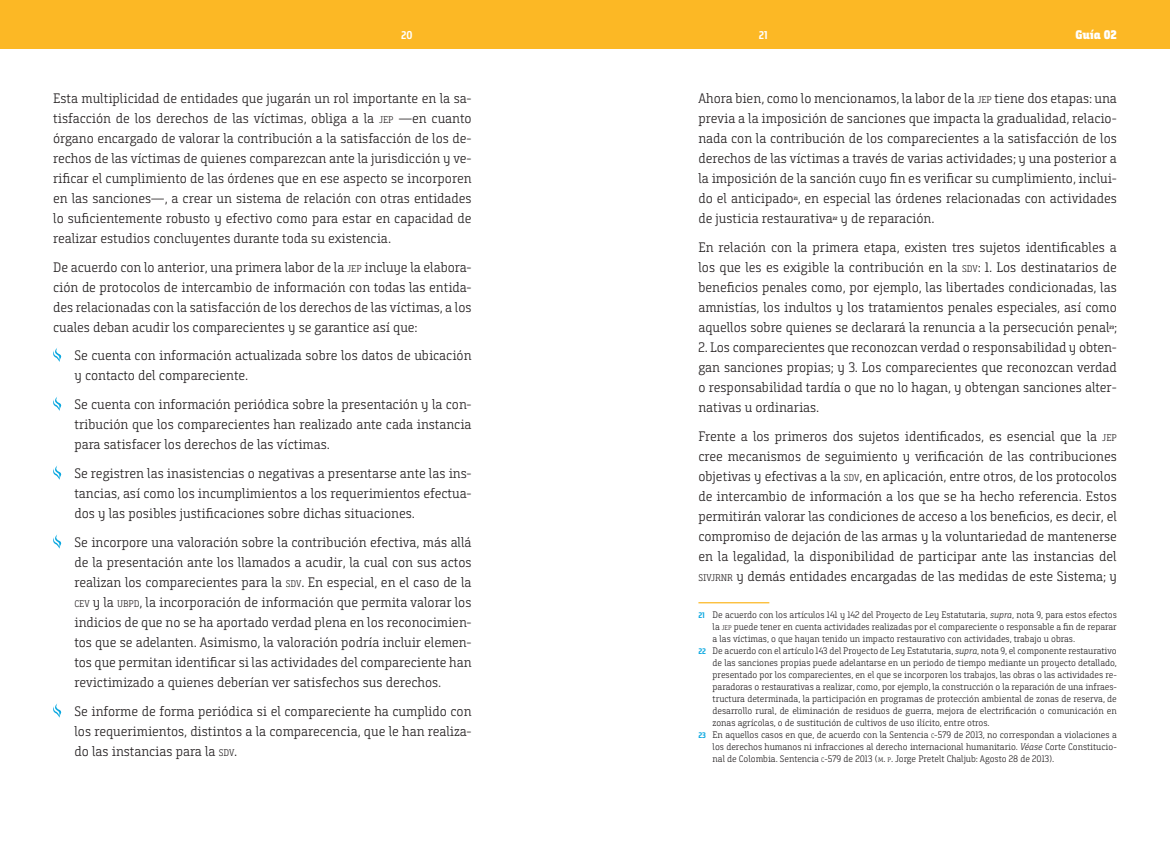
<style>
.page{position:relative;width:1170px;height:844px;background:#fff}
.page>*{position:absolute;margin:0;border:0;box-sizing:border-box;transform-origin:0 0}
.texto{font:300 13.75px/20px "Bunday Slab";color:#231f20;text-align:justify}
.texto_TAB{font:300 13.75px/20px "Bunday Slab";color:#231f20;text-align:justify}
.t1{font:12.5px "Bunday Slab Heavy Up";color:#fff}
.t2{font:700 11.25px "Bunday Clean";color:#fff}
.notalpie{font:300 9.38px/12px "Bunday Slab";color:#231f20;text-align:justify}
.texto-2{font:700 4.75px "Bunday Slab";color:#231f20}
.s1{font-size:9.62px}
.s2{font-style:inherit}
.s3{font-family:"Bunday Sans";font-weight:700;font-size:8.12px;color:#08a7e0}
.s4{font-style:italic}
.s5{font-size:6.5px}
</style>
<div class="page">
<div style="left:585px;top:0;width:584px;height:48px;background:#fcb825"></div>
<div style="left:0;top:0;width:585px;height:48px;background:#fcb825"></div>
<svg style="left:53px;top:348px;width:8px;height:14px"></svg>
<svg style="left:53px;top:397px;width:8px;height:14px"></svg>
<svg style="left:53px;top:466px;width:8px;height:14px"></svg>
<svg style="left:53px;top:534px;width:8px;height:14px"></svg>
<svg style="left:53px;top:703px;width:8px;height:14px"></svg>
<hr style="left:698px;top:602px;width:71px;height:1px;background:#fcb825">
<p class="t2" style="left:401px;top:27px;width:13px">20</p>
<p class="t2" style="left:758px;top:27px;width:10px">21</p>
<p class="t1" style="left:1075px;top:27px;width:43px">Guía 02</p>
<p class="texto" style="left:53px;top:88px;width:420px">Esta multiplicidad de entidades que jugarán un rol importante en la sa&shy;tisfacción de los derechos de las víctimas, obliga a la <span class="s1">JEP</span> —en cuanto órgano encargado de valorar la contribución a la satisfacción de los de&shy;rechos de las víctimas de quienes comparezcan ante la jurisdicción y ve&shy;rificar el cumplimiento de las órdenes que en ese aspecto se incorporen en las sanciones—, a crear un sistema de relación con otras entidades lo suficientemente robusto y efectivo como para estar en capacidad de realizar estudios concluyentes durante toda su existencia.</p>
<p class="texto" style="left:53px;top:257px;width:420px">De acuerdo con lo anterior, una primera labor de la <span class="s1">JEP</span> incluye la elabora&shy;ción de protocolos de intercambio de información con todas las entida&shy;des relacionadas con la satisfacción de los derechos de las víctimas, a los cuales deban acudir los comparecientes y se garantice así que:</p>
<p class="texto_TAB" style="left:74px;top:345px;width:398px">Se cuenta con información actualizada sobre los datos de ubicación y contacto del compareciente.</p>
<p class="texto_TAB" style="left:74px;top:394px;width:398px">Se cuenta con información periódica sobre la presentación y la con&shy;tribución que los comparecientes han realizado ante cada instancia para satisfacer los derechos de las víctimas.</p>
<p class="texto_TAB" style="left:74px;top:463px;width:398px">Se registren las inasistencias o negativas a presentarse ante las ins&shy;tancias, así como los incumplimientos a los requerimientos efectua&shy;dos y las posibles justificaciones sobre dichas situaciones.</p>
<p class="texto_TAB" style="left:74px;top:532px;width:398px">Se incorpore una valoración sobre la contribución efectiva, más allá de la presentación ante los llamados a acudir, la cual con sus actos realizan los comparecientes para la <span class="s1">SDV</span>. En especial, en el caso de la <span class="s1">CEV</span> y la <span class="s1">UBPD</span>, la incorporación de información que permita valorar los indicios de que no se ha aportado verdad plena en los reconocimien&shy;tos que se adelanten. Asimismo, la valoración podría incluir elemen&shy;tos que permitan identificar si las actividades del compareciente han revictimizado a quienes deberían ver satisfechos sus derechos.</p>
<p class="texto_TAB" style="left:74px;top:701px;width:398px">Se informe de forma periódica si el compareciente ha cumplido con los requerimientos, distintos a la comparecencia, que le han realiza&shy;do las instancias para la <span class="s1">SDV</span><span class="s2">.</span></p>
<p class="texto" style="left:698px;top:88px;width:420px">Ahora bien, como lo mencionamos, la labor de la <span class="s1">JEP</span> tiene dos etapas: una previa a la imposición de sanciones que impacta la gradualidad, relacio&shy;nada con la contribución de los comparecientes a la satisfacción de los derechos de las víctimas a través de varias actividades; y una posterior a la imposición de la sanción cuyo fin es verificar su cumplimiento, inclui&shy;do el anticipado , en especial las órdenes relacionadas con actividades</p>
<p class="texto-2" style="left:793px;top:195px;width:6px">21</p>
<p class="texto" style="left:698px;top:208px;width:136px">de justicia restaurativa</p>
<p class="texto-2" style="left:832px;top:215px;width:6px">22</p>
<p class="texto" style="left:840px;top:208px;width:96px">y de reparación.</p>
<p class="texto" style="left:698px;top:237px;width:420px">En relación con la primera etapa, existen tres sujetos identificables a los que les es exigible la contribución en la <span class="s1">SDV</span>: 1. Los destinatarios de beneficios penales como, por ejemplo, las libertades condicionadas, las amnistías, los indultos y los tratamientos penales especiales, así como aquellos sobre quienes se declarará la renuncia a la persecución penal ;</p>
<p class="texto-2" style="left:1109px;top:324px;width:6px">23</p>
<p class="texto" style="left:698px;top:337px;width:420px">2. Los comparecientes que reconozcan verdad o responsabilidad y obten&shy;gan sanciones propias; y 3. Los comparecientes que reconozcan verdad o responsabilidad tardía o que no lo hagan, y obtengan sanciones alter&shy;nativas u ordinarias.</p>
<p class="texto" style="left:698px;top:425px;width:420px">Frente a los primeros dos sujetos identificados, es esencial que la <span class="s1">JEP </span>cree mecanismos de seguimiento y verificación de las contribuciones objetivas y efectivas a la <span class="s1">SDV</span><span class="s2">,</span> en aplicación, entre otros, de los protocolos de intercambio de información a los que se ha hecho referencia. Estos permitirán valorar las condiciones de acceso a los beneficios, es decir, el compromiso de dejación de las armas y la voluntariedad de mantenerse en la legalidad, la disponibilidad de participar ante las instancias del <span class="s1">SIVJRNR</span> y demás entidades encargadas de las medidas de este Sistema; y</p>
<p class="notalpie" style="left:712px;top:609px;width:405px;text-indent:-14px"><span class="s3">21</span> De acuerdo con los artículos 141 y 142 del Proyecto de Ley Estatutaria, <span class="s4">supra</span>, nota 9, para estos efectos la <span class="s5">JEP</span> puede tener en cuenta actividades realizadas por el compareciente o responsable a fin de reparar a las víctimas, o que hayan tenido un impacto restaurativo con actividades, trabajo u obras.</p>
<p class="notalpie" style="left:712px;top:645px;width:406px;text-indent:-14px"><span class="s3">22</span> De acuerdo con el artículo 143 del Proyecto de Ley Estatutaria, <span class="s4">supra</span>, nota 9, el componente restaurativo de las sanciones propias puede adelantarse en un periodo de tiempo mediante un proyecto detallado, presentado por los comparecientes, en el que se incorporen los trabajos, las obras o las actividades re&shy;paradoras o restaurativas a realizar, como, por ejemplo, la construcción o la reparación de una infraes&shy;tructura determinada, la participación en programas de protección ambiental de zonas de reserva, de desarrollo rural, de eliminación de residuos de guerra, mejora de electrificación o comunicación en zonas agrícolas, o de sustitución de cultivos de uso ilícito, entre otros.</p>
<p class="notalpie" style="left:712px;top:729px;width:405px;text-indent:-14px"><span class="s3">23</span> En aquellos casos en que, de acuerdo con la Sentencia <span class="s5">C</span>-579 de 2013, no correspondan a violaciones a los derechos humanos ni infracciones al derecho internacional humanitario. <span class="s4">Véase</span> Corte Constitucio&shy;nal de Colombia. Sentencia <span class="s5">C</span>-579 de 2013 (<span class="s5">M</span><span class="s2">.</span> <span class="s5">P</span><span class="s2">.</span> Jorge Pretelt Chaljub: Agosto 28 de 2013).</p>
</div>
